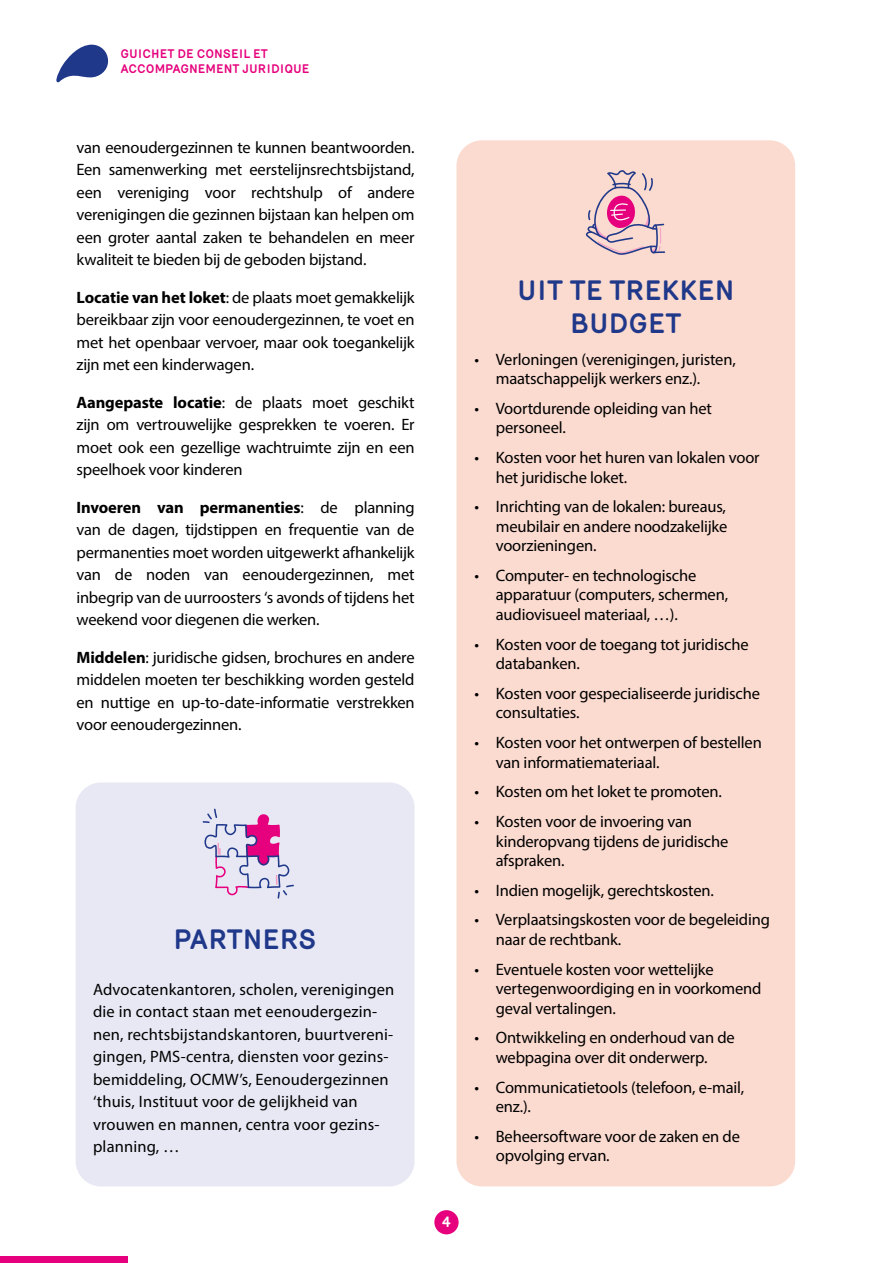
<style>
.page{position:relative;width:893px;height:1263px;background:#fff}
.page>*{position:absolute;margin:0;border:0;box-sizing:border-box;transform-origin:0 0}
.t1{font:700 27px/33px "Mercury";color:#20388a;text-align:center}
.t2{font:16.5px/22.5px "Myriad Pro";letter-spacing:-.01em;color:#000}
.t3{font:16.5px/22.5px "Myriad Pro";letter-spacing:.01em;color:#000}
.t4{font:700 15px "Mercury";color:#fff}
.t5{font:700 12px/14.4px "Mercury";color:#e6007d}
.s1{font-weight:700}
</style>
<div class="page">
<div style="left:0;top:1256px;width:128px;height:7px;background:#e6007d"></div>
<div style="left:434px;top:1210px;width:25px;height:24px;background:#e6007d;border-radius:50%"></div>
<svg style="left:56px;top:45px;width:52px;height:37px"></svg>
<div style="left:76px;top:782px;width:339px;height:404px;background:#e8e8f5;border-radius:26px"></div>
<svg style="left:203px;top:809px;width:91px;height:89px"></svg>
<div style="left:456px;top:140px;width:339px;height:1046px;background:#fbdacf;border-radius:26px"></div>
<svg style="left:586px;top:170px;width:79px;height:85px"></svg>
<p class="t5" style="left:120px;top:47px;width:191px">GUICHET DE CONSEIL ET<br>ACCOMPAGNEMENT JURIDIQUE</p>
<p class="t2" style="left:77px;top:136px;width:340px;text-align:justify">van eenoudergezinnen te kunnen beantwoorden.<br>Een samenwerking met eerstelijnsrechtsbijstand, een vereniging voor rechtshulp of andere verenigingen die gezinnen bijstaan kan helpen om een groter aantal zaken te behandelen en meer kwaliteit te bieden bij de geboden bijstand.</p>
<p class="t2" style="left:77px;top:286px;width:340px;text-align:justify"><span class="s1">Locatie van het loket</span>: de plaats moet gemakkelijk bereikbaar zijn voor eenoudergezinnen, te voet en met het openbaar vervoer, maar ook toegankelijk zijn met een kinderwagen.</p>
<p class="t2" style="left:77px;top:391px;width:340px;text-align:justify"><span class="s1">Aangepaste locatie</span>: de plaats moet geschikt zijn om vertrouwelijke gesprekken te voeren. Er moet ook een gezellige wachtruimte zijn en een speelhoek voor kinderen</p>
<p class="t2" style="left:77px;top:496px;width:340px;text-align:justify"><span class="s1">Invoeren van permanenties</span>: de planning van de dagen, tijdstippen en frequentie van de permanenties moet worden uitgewerkt afhankelijk van de noden van eenoudergezinnen, met inbegrip van de uurroosters ‘s avonds of tijdens het weekend voor diegenen die werken.</p>
<p class="t2" style="left:77px;top:646px;width:340px;text-align:justify"><span class="s1">Middelen</span>: juridische gidsen, brochures en andere middelen moeten ter beschikking worden gesteld en nuttige en up-to-date-informatie verstrekken voor eenoudergezinnen.</p>
<h1 class="t1" style="left:173px;top:923px;width:145px">PARTNERS</h1>
<p class="t3" style="left:93px;top:978px;width:303px">Advocatenkantoren, scholen, verenigingen die in contact staan met eenoudergezin&shy;nen, rechtsbijstandskantoren, buurtvereni&shy;gingen, PMS-centra, diensten voor gezins&shy;bemiddeling, OCMW’s, Eenoudergezinnen ‘thuis, Instituut voor de gelijkheid van vrouwen en mannen, centra voor gezins&shy;planning, …</p>
<p class="t4" style="left:442px;top:1213px;width:10px">4</p>
<h1 class="t1" style="left:517px;top:274px;width:219px">UIT TE TREKKEN<br>BUDGET</h1>
<p class="t2" style="left:496px;top:349px;width:241px;line-height:19.5px;text-indent:-21px">• Verloningen (verenigingen, juristen, maatschappelijk werkers enz.).</p>
<p class="t2" style="left:496px;top:398px;width:218px;line-height:19.5px;text-indent:-21px">• Voortdurende opleiding van het personeel.</p>
<p class="t2" style="left:496px;top:447px;width:265px;line-height:19.5px;text-indent:-21px">• Kosten voor het huren van lokalen voor het juridische loket.</p>
<p class="t2" style="left:496px;top:497px;width:233px;line-height:19.5px;text-align:justify;text-indent:-21px">• Inrichting van de lokalen: bureaus, meubilair en andere noodzakelijke voorzieningen.</p>
<p class="t2" style="left:496px;top:565px;width:234px;line-height:19.5px;text-indent:-21px">• Computer- en technologische apparatuur (computers, schermen, audiovisueel materiaal, …).</p>
<p class="t2" style="left:496px;top:634px;width:254px;line-height:19.5px;text-indent:-21px">• Kosten voor de toegang tot juridische databanken.</p>
<p class="t2" style="left:496px;top:683px;width:266px;line-height:19.5px;text-indent:-21px">• Kosten voor gespecialiseerde juridische consultaties.</p>
<p class="t2" style="left:496px;top:732px;width:268px;line-height:19.5px;text-indent:-21px">• Kosten voor het ontwerpen of bestellen van informatiemateriaal.</p>
<p class="t2" style="left:475px;top:780px;width:249px">• Kosten om het loket te promoten.</p>
<p class="t2" style="left:496px;top:811px;width:234px;line-height:19.5px;text-indent:-21px">• Kosten voor de invoering van kinderopvang tijdens de juridische afspraken.</p>
<p class="t2" style="left:475px;top:879px;width:241px">• Indien mogelijk, gerechtskosten.</p>
<p class="t2" style="left:496px;top:910px;width:276px;line-height:19.5px;text-indent:-21px">• Verplaatsingskosten voor de begeleiding naar de rechtbank.</p>
<p class="t2" style="left:496px;top:959px;width:267px;line-height:19.5px;text-indent:-21px">• Eventuele kosten voor wettelijke vertegenwoordiging en in voorkomend geval vertalingen.</p>
<p class="t2" style="left:475px;top:1028px;width:262px;line-height:19.5px;text-align:center">• Ontwikkeling en onderhoud van de webpagina over dit onderwerp.</p>
<p class="t2" style="left:496px;top:1077px;width:250px;line-height:19.5px;text-indent:-21px">• Communicatietools (telefoon, e-mail, enz.).</p>
<p class="t2" style="left:496px;top:1126px;width:246px;line-height:19.5px;text-indent:-21px">• Beheersoftware voor de zaken en de opvolging ervan.</p>
</div>
